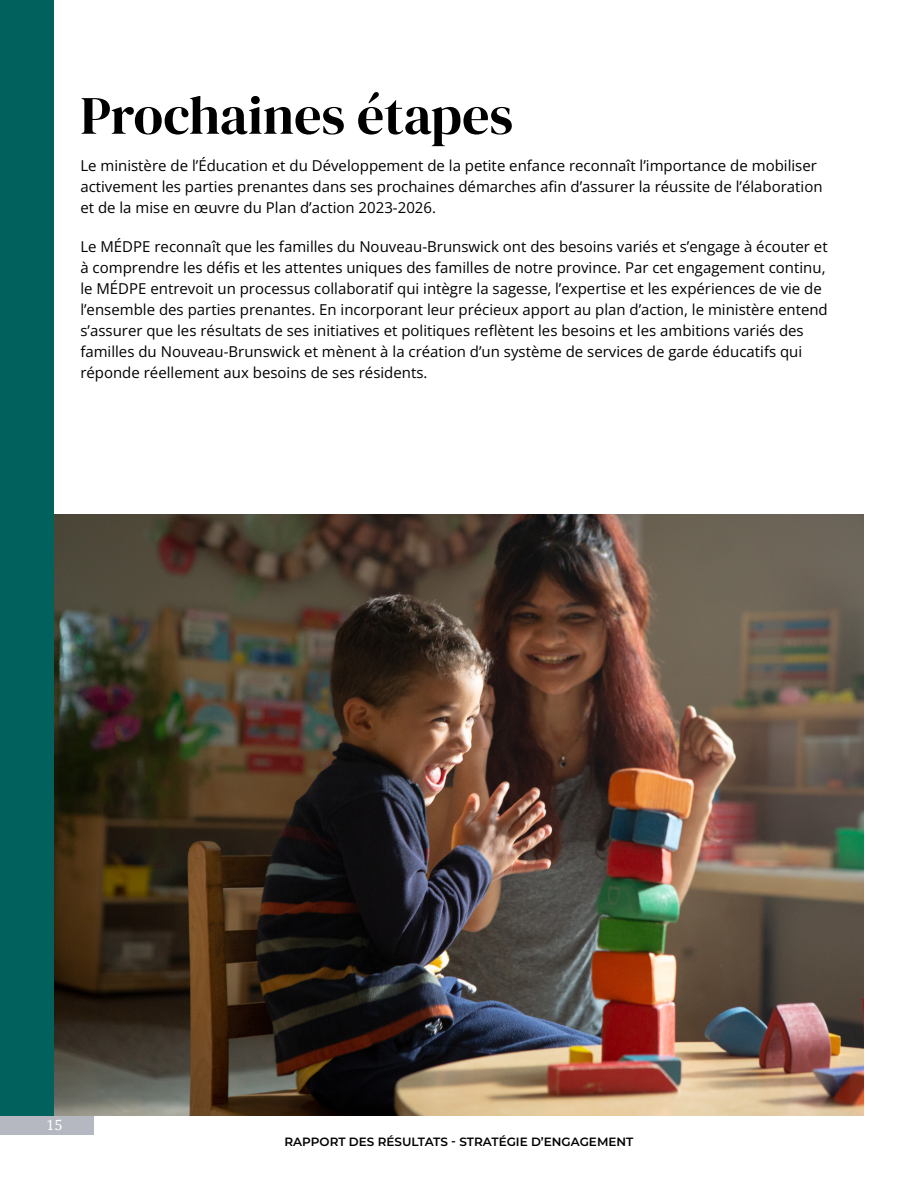
<style>
.page{position:relative;width:918px;height:1188px;background:#fff}
.page>*{position:absolute;margin:0;border:0;box-sizing:border-box;transform-origin:0 0}
.t1{font:54px "DM Serif Display";color:#000}
.t2{font:15px/21px "Open Sans";color:#000}
.t3{font:15px "Cambria";color:#fff}
.t4{font:600 12px "Montserrat";color:#000}
</style>
<div class="page">
<div style="left:0;top:1115px;width:94px;height:20px;background:#b5b8c0"></div>
<div style="left:0;top:0;width:54px;height:1115px;background:#00615d"></div>
<img style="left:54px;top:515px;width:810px;height:600px">
<h1 class="t1" style="left:80px;top:84px;width:434px">Prochaines étapes</h1>
<p class="t2" style="left:80px;top:155px;width:744px">Le ministère de l’Éducation et du Développement de la petite enfance reconnaît l’importance de mobiliser activement les parties prenantes dans ses prochaines démarches afin d’assurer la réussite de l’élaboration et de la mise en œuvre du Plan d’action 2023-2026.</p>
<p class="t2" style="left:80px;top:236px;width:749px">Le MÉDPE reconnaît que les familles du Nouveau-Brunswick ont des besoins variés et s’engage à écouter et à comprendre les défis et les attentes uniques des familles de notre province. Par cet engagement continu, le MÉDPE entrevoit un processus collaboratif qui intègre la sagesse, l’expertise et les expériences de vie de l’ensemble des parties prenantes. En incorporant leur précieux apport au plan d’action, le ministère entend s’assurer que les résultats de ses initiatives et politiques reflètent les besoins et les ambitions variés des familles du Nouveau-Brunswick et mènent à la création d’un système de services de garde éducatifs qui réponde réellement aux besoins de ses résidents.</p>
<p class="t3" style="left:46px;top:1116px;width:18px">15</p>
<p class="t4" style="left:285px;top:1133px;width:350px">RAPPORT DES RÉSULTATS - STRATÉGIE D’ENGAGEMENT</p>
</div>
